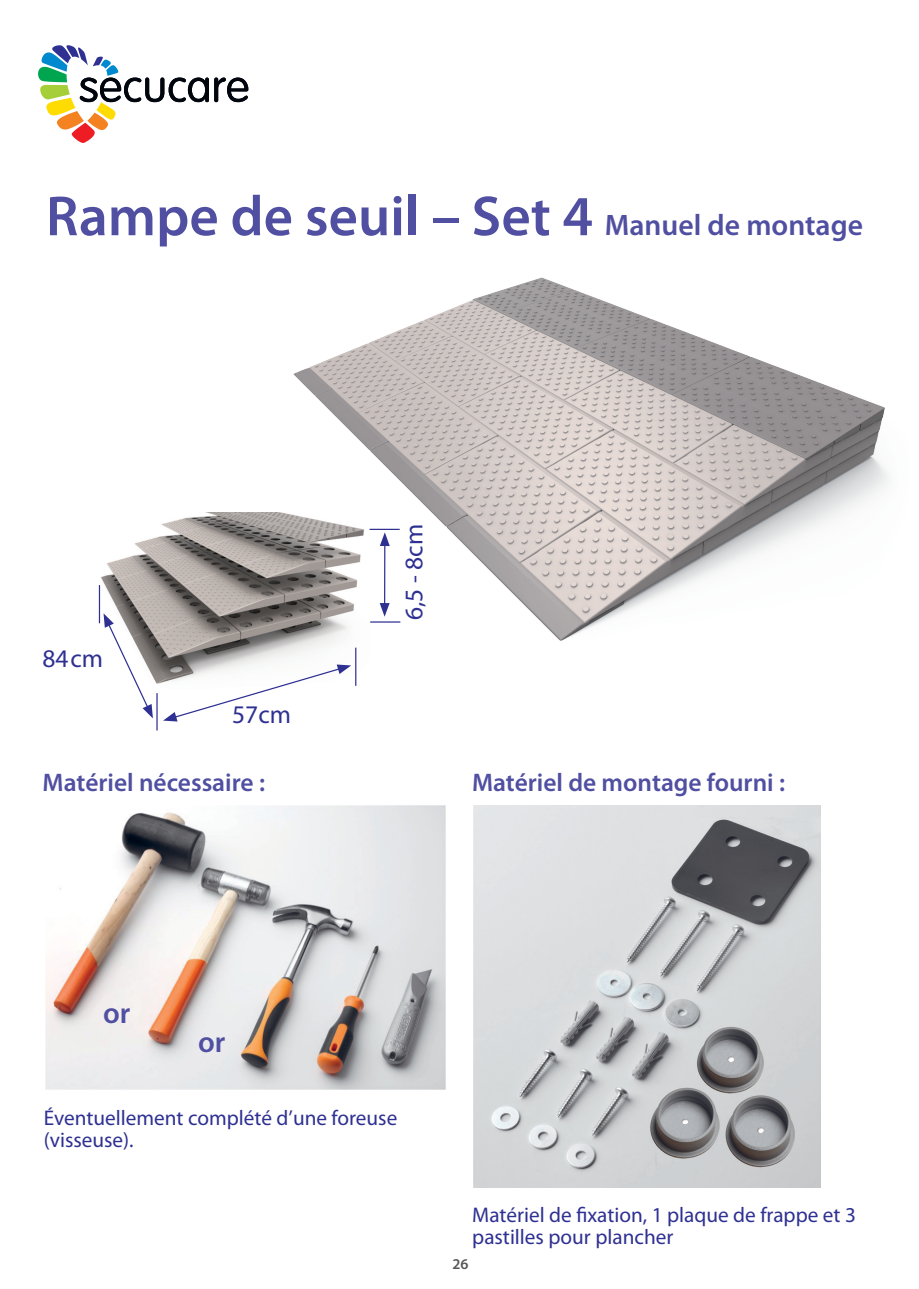
<style>
.page{position:relative;width:919px;height:1289px;background:#fff}
.page>*{position:absolute;margin:0;border:0;box-sizing:border-box;transform-origin:0 0}
.t1{font:600 56.85px "Myriad Pro";color:#504fa1}
.t2{font:600 29.7px "Myriad Pro";color:#504fa1}
.t3{font:600 25.5px "Myriad Pro";color:#504fa1}
.t4{font:25.5px "Myriad Pro";color:#2e3092}
.t5{font:21.15px/22.2px "Myriad Pro";color:#2e3092}
.t6{font:600 15px "Myriad Pro";color:#57585a}
.s1{font-size:29.7px}
</style>
<div class="page">
<svg style="left:38px;top:45px;width:210px;height:98px"></svg>
<img style="left:46px;top:805px;width:400px;height:284px">
<img style="left:473px;top:805px;width:347px;height:382px">
<div style="left:754px;top:1124px;width:11px;height:9px;background:#231f20;opacity:.58"></div>
<div style="left:679px;top:1115px;width:11px;height:9px;background:#231f20;opacity:.58"></div>
<div style="left:725px;top:1053px;width:10px;height:9px;background:#231f20;opacity:.58"></div>
<img style="left:293px;top:277px;width:596px;height:364px">
<img style="left:98px;top:512px;width:281px;height:174px">
<svg style="left:163px;top:664px;width:188px;height:57px"></svg>
<svg style="left:103px;top:613px;width:50px;height:105px"></svg>
<hr style="left:355px;top:647px;width:1px;height:39px;background:#2e3092">
<hr style="left:156px;top:693px;width:2px;height:37px;background:#2e3092">
<hr style="left:99px;top:585px;width:1px;height:38px;background:#2e3092">
<hr style="left:384px;top:542px;width:1px;height:64px;background:#2e3092">
<svg style="left:379px;top:603px;width:10px;height:13px"></svg>
<svg style="left:380px;top:532px;width:10px;height:14px"></svg>
<hr style="left:370px;top:621px;width:30px;height:1px;background:#2e3092">
<hr style="left:369px;top:528px;width:30px;height:2px;background:#2e3092">
<h1 class="t1" style="left:46px;top:185px;width:818px">Rampe de seuil – Set 4 <span class="s1">Manuel de montage</span></h1>
<p class="t4" style="left:42px;top:645px;width:62px">84cm</p>
<p class="t4" style="left:232px;top:701px;width:60px">57cm</p>
<p class="t3" style="left:43px;top:768px;width:224px">Matériel nécessaire :</p>
<p class="t4" style="left:400px;top:620px;width:97px;rotate:-90deg">6,5 - 8cm</p>
<p class="t3" style="left:472px;top:768px;width:314px">Matériel de montage fourni :</p>
<h2 class="t2" style="left:103px;top:996px;width:29px">or</h2>
<h2 class="t2" style="left:198px;top:1025px;width:29px">or</h2>
<p class="t5" style="left:44px;top:1107px;width:355px">Éventuellement complété d’une foreuse (visseuse).</p>
<p class="t5" style="left:472px;top:1203px;width:385px">Matériel de fixation, 1 plaque de frappe et 3 pastilles pour plancher</p>
<p class="t6" style="left:452px;top:1255px;width:18px">26</p>
</div>
